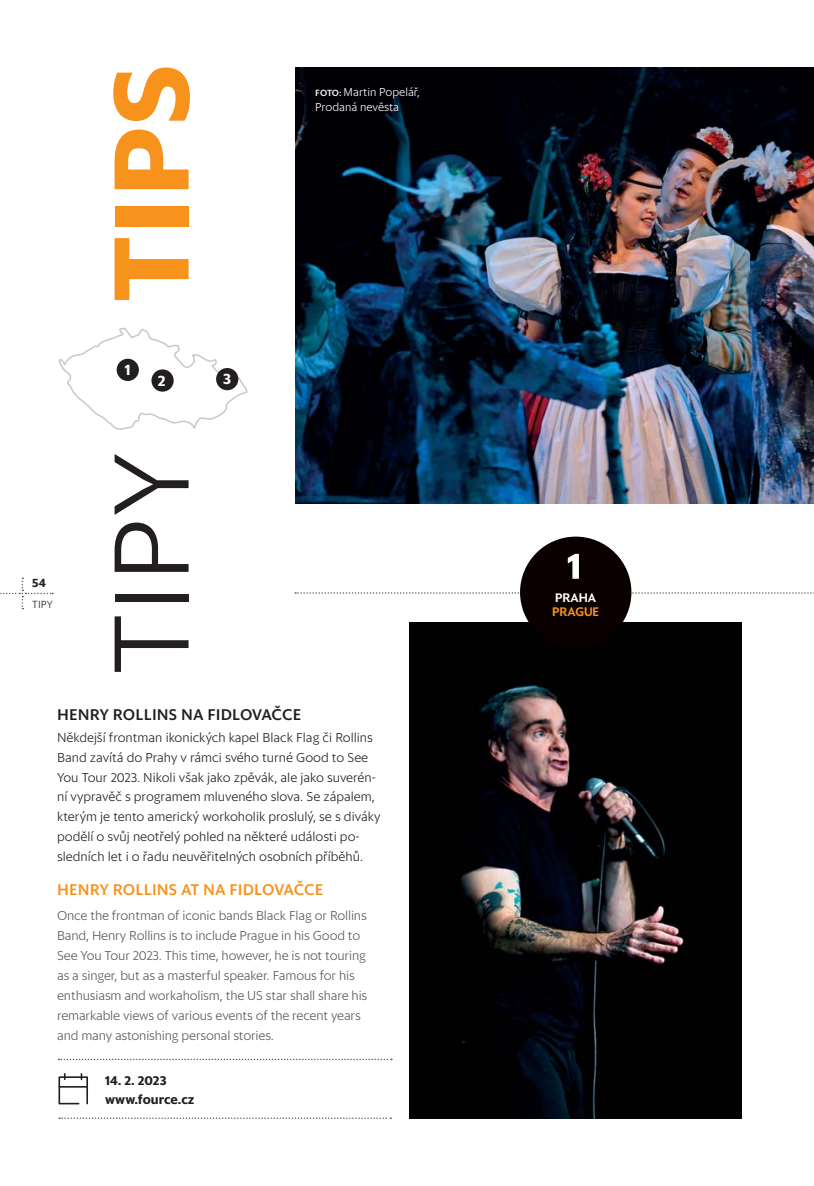
<style>
.page{position:relative;width:814px;height:1186px;background:#fff}
.page>*{position:absolute;margin:0;border:0;box-sizing:border-box;transform-origin:0 0}
.t1{font:300 108.15px "Sanomat Sans Text";color:#231f20;scale:1.07 1}
.t2{font:700 108.15px "Sanomat Sans Text";color:#f7931d;scale:1.07 1}
.t3{font:500 15.75px "Sanomat Sans Text";letter-spacing:.005em;color:#f7931d}
.t4{font:500 15.75px "Sanomat Sans Text";letter-spacing:.005em;color:#231f20}
.t5{font:700 15.22px "Sanomat Sans Text";color:#fff}
.t6{font:300 13.12px/19.8px "Sanomat Sans Text";color:#231f20}
.t7{font:300 13.12px/19.8px "Sanomat Sans Text";letter-spacing:-.01em;color:#58595b}
.t8{font:700 13.12px/18.4px "Sanomat Sans Text";color:#231f20}
.t9{font:500 12.25px "Sanomat Sans";color:#f7931d}
.t10{font:500 12.25px "Sanomat Sans";color:#fff}
.t11{font:700 12.25px "Sanomat Sans Text";color:#231f20}
.t12{font:300 11.72px/15.2px "Sanomat Sans Text";color:#fff}
.t13{font:300 10.5px "Sanomat Sans Text";color:#231f20}
.s1{font-weight:500;font-size:9.1px}
</style>
<div class="page">
<img style="left:295px;top:67px;width:519px;height:437px">
<svg style="left:295px;top:592px;width:519px;height:2px"></svg>
<img style="left:409px;top:623px;width:333px;height:496px">
<svg style="left:0;top:577px;width:54px;height:33px"></svg>
<svg style="left:58px;top:327px;width:190px;height:103px"></svg>
<div style="left:151px;top:369px;width:23px;height:23px;background:#231f20;border-radius:50%"></div>
<div style="left:216px;top:368px;width:22px;height:22px;background:#231f20;border-radius:50%"></div>
<div style="left:117px;top:359px;width:22px;height:22px;background:#231f20;border-radius:50%"></div>
<div style="left:520px;top:536px;width:111px;height:112px;background:#0a0000;border-radius:50%"></div>
<svg style="left:568px;top:554px;width:11px;height:25px"></svg>
<svg style="left:58px;top:1058px;width:334px;height:2px"></svg>
<svg style="left:59px;top:1117px;width:332px;height:2px"></svg>
<svg style="left:58px;top:1074px;width:30px;height:31px"></svg>
<p class="t11" style="left:32px;top:576px;width:15px">54</p>
<p class="t13" style="left:32px;top:599px;width:22px">TIPY</p>
<h1 class="t2" style="left:99px;top:303px;width:226px;rotate:-90deg">TIPS</h1>
<p class="t5" style="left:125px;top:362px;width:8px">1</p>
<p class="t5" style="left:158px;top:373px;width:9px">2</p>
<p class="t5" style="left:223px;top:372px;width:10px">3</p>
<h1 class="t1" style="left:99px;top:675px;width:211px;rotate:-90deg">TIPY</h1>
<p class="t12" style="left:315px;top:85px;width:106px"><span class="s1">FOTO:</span> Martin Popelář,<br>Prodaná nevěsta</p>
<p class="t4" style="left:57px;top:706px;width:246px">HENRY ROLLINS NA FIDLOVAČCE</p>
<p class="t6" style="left:57px;top:728px;width:325px">Někdejší frontman ikonických kapel Black Flag či Rollins Band zavítá do Prahy v rámci svého turné Good to See You Tour 2023. Nikoli však jako zpěvák, ale jako suverén&shy;ní vypravěč s programem mluveného slova. Se zápalem, kterým je tento americký workoholik proslulý, se s diváky podělí o svůj neotřelý pohled na některé události po&shy;sledních let i o řadu neuvěřitelných osobních příběhů.</p>
<p class="t3" style="left:57px;top:881px;width:268px">HENRY ROLLINS AT NA FIDLOVAČCE</p>
<p class="t7" style="left:57px;top:907px;width:312px">Once the frontman of iconic bands Black Flag or Rollins Band, Henry Rollins is to include Prague in his Good to See You Tour 2023. This time, however, he is not touring as a singer, but as a masterful speaker. Famous for his enthusiasm and workaholism, the US star shall share his remarkable views of various events of the recent years and many astonishing personal stories.</p>
<p class="t8" style="left:105px;top:1072px;width:91px">14. 2. 2023 www.fource.cz</p>
<p class="t10" style="left:555px;top:591px;width:42px">PRAHA</p>
<p class="t9" style="left:552px;top:605px;width:49px">PRAGUE</p>
</div>
